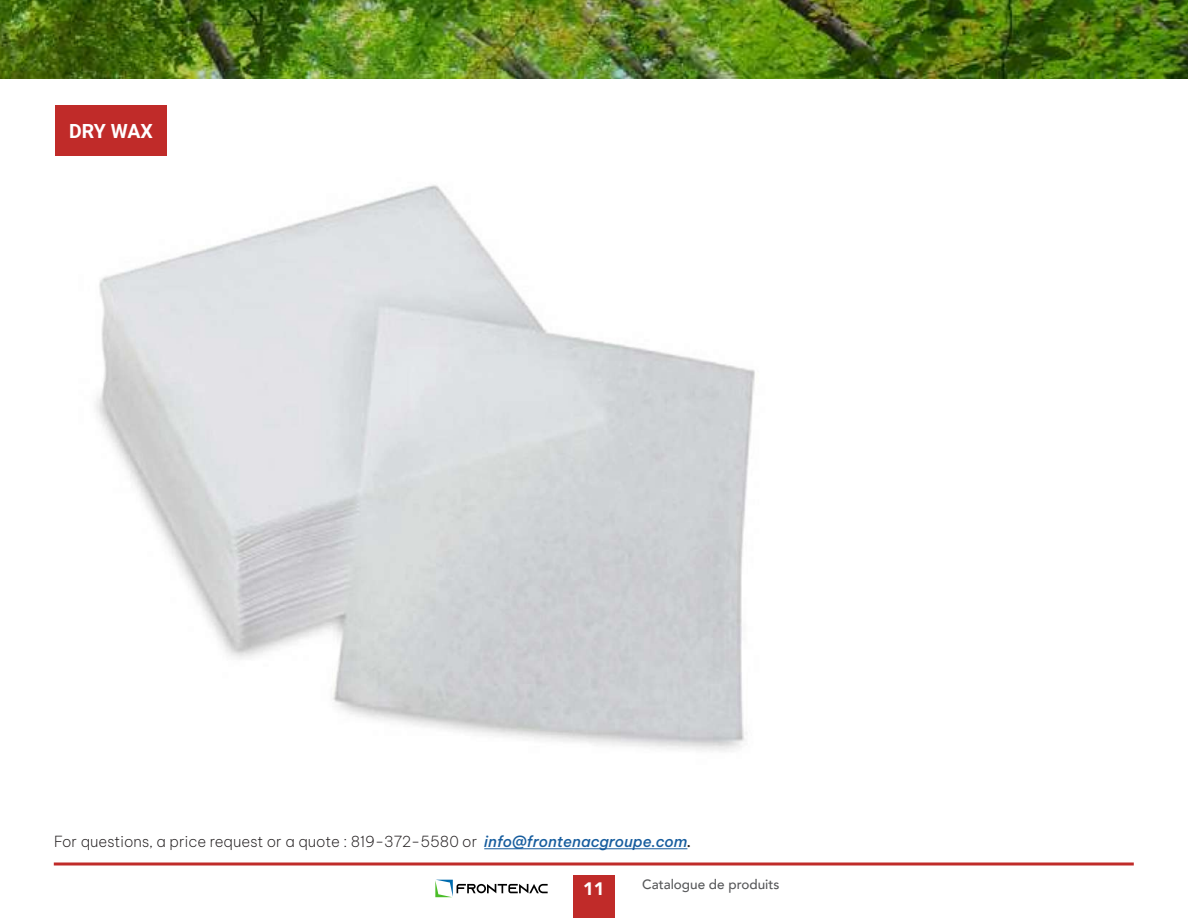
<style>
.page{position:relative;width:1188px;height:918px;background:#fff}
.page>*{position:absolute;margin:0;border:0;box-sizing:border-box;transform-origin:0 0}
.t1{font:700 19.5px "Roboto";letter-spacing:-.01em;color:#fff}
.t2{font:900 18px "Avenir";color:#fff}
.t3{font:200 15px "Be Vietnam Pro";color:#231f20}
.t4{font:500 13.5px "Avenir";color:#57585a}
.s1{font-weight:500;font-style:italic;color:#175d9e}
.s2{font-weight:500;font-style:italic}
</style>
<div class="page">
<img style="left:0;top:0;width:1188px;height:79px">
<svg style="left:54px;top:862px;width:1080px;height:4px;background:#cf5f5e"></svg>
<div style="left:573px;top:875px;width:42px;height:43px;background:#c02b29"></div>
<hr style="left:484px;top:848px;width:203px;height:1px;background:#175d9e">
<svg style="left:435px;top:880px;width:113px;height:17px"></svg>
<div style="left:56px;top:105px;width:111px;height:51px;background:#c02b29"></div>
<img style="left:95px;top:185px;width:660px;height:567px">
<h1 class="t1" style="left:69px;top:117px;width:85px">DRY WAX</h1>
<p class="t3" style="left:54px;top:830px;width:639px">For questions, a price request or a quote : 819-372-5580 or <span class="s1">info@frontenacgroupe.com</span><span class="s2">.</span></p>
<p class="t2" style="left:583px;top:873px;width:23px">11</p>
<p class="t4" style="left:642px;top:873px;width:139px">Catalogue de produits</p>
</div>
